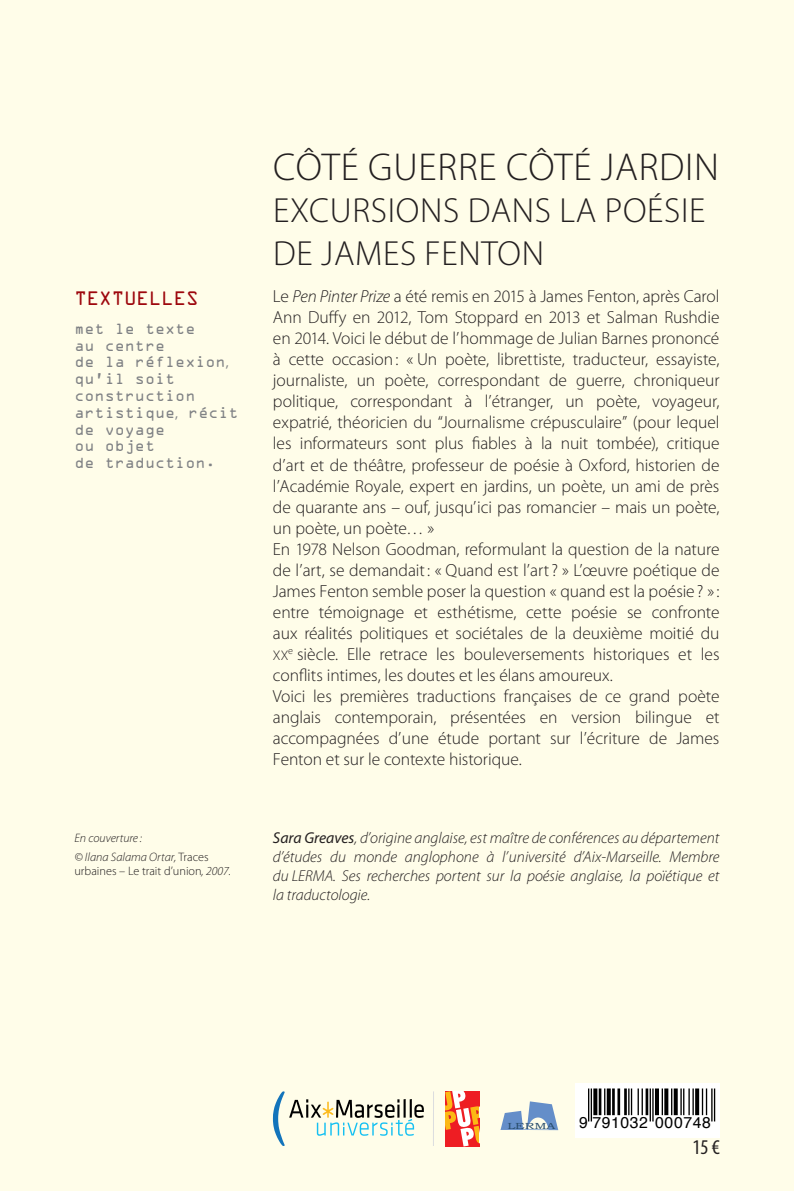
<style>
.page{position:relative;width:794px;height:1191px;background:#fffde9}
.page>*{position:absolute;margin:0;border:0;box-sizing:border-box;transform-origin:0 0}
.t1{font:300 39.02px "Myriad Pro";letter-spacing:.02em;color:#231f20}
.t2{font:300 35px/42px "Myriad Pro";letter-spacing:.02em;color:#231f20}
._10-PUP-4EME-PRIX{font:condensed 21px "Myriad Pro";color:#231f20}
.t3{font:300 17.5px/21px "Myriad Pro";letter-spacing:-.005em;color:#231f20;text-align:justify}
.t4{font:17.5px "OCRA Std";letter-spacing:-.01em;color:#9d070d}
.Textes{font:italic 300 15.75px/18.9px "Myriad Pro";color:#231f20;text-align:justify}
.t5{font:15.75px "Helvetica";letter-spacing:.04em;color:#000}
.t6{font:14px/16.8px "OCRA Std";color:#808285}
._06-PUP-4EME-LEGENDE{font:300 12.25px/14px "Myriad Pro";color:#231f20}
._06-PUP-4EME-LEGENDE-2{font:italic 300 12.25px "Myriad Pro";color:#231f20}
.t7{font:8.92px "Bookman Old Style";color:#284c6b;scale:1.49 1}
.s1{font-family:"Myriad Pro"}
.s2{font-style:italic}
.s3{font-family:"Myriad Pro Light SC800";font-weight:400;font-size:14px}
.s4{font-weight:400}
</style>
<div class="page">
<div style="left:575px;top:1083px;width:145px;height:55px;background:#fff"></div>
<hr style="left:714px;top:1088px;width:1px;height:33px;background:#000">
<hr style="left:711px;top:1088px;width:1px;height:33px;background:#000">
<svg style="left:702px;top:1088px;width:5px;height:27px"></svg>
<svg style="left:695px;top:1088px;width:4px;height:27px"></svg>
<hr style="left:692px;top:1088px;width:2px;height:27px;background:#000">
<hr style="left:688px;top:1088px;width:2px;height:27px;background:#000">
<svg style="left:683px;top:1088px;width:1px;height:27px"></svg>
<hr style="left:680px;top:1088px;width:2px;height:27px;background:#000">
<svg style="left:673px;top:1088px;width:4px;height:27px"></svg>
<svg style="left:671px;top:1088px;width:1px;height:27px"></svg>
<svg style="left:664px;top:1088px;width:4px;height:27px"></svg>
<hr style="left:661px;top:1088px;width:2px;height:27px;background:#000">
<hr style="left:655px;top:1088px;width:4px;height:27px;background:#000">
<hr style="left:652px;top:1088px;width:1px;height:33px;background:#000">
<hr style="left:649px;top:1088px;width:2px;height:33px;background:#000">
<hr style="left:645px;top:1088px;width:3px;height:27px;background:#000">
<hr style="left:641px;top:1088px;width:2px;height:27px;background:#000">
<hr style="left:637px;top:1088px;width:2px;height:27px;background:#000">
<svg style="left:628px;top:1088px;width:4px;height:27px"></svg>
<hr style="left:624px;top:1088px;width:3px;height:27px;background:#000">
<hr style="left:617px;top:1088px;width:3px;height:27px;background:#000">
<hr style="left:612px;top:1088px;width:3px;height:27px;background:#000">
<svg style="left:607px;top:1088px;width:4px;height:27px"></svg>
<svg style="left:604px;top:1088px;width:1px;height:27px"></svg>
<hr style="left:598px;top:1088px;width:3px;height:27px;background:#000">
<svg style="left:593px;top:1088px;width:4px;height:27px"></svg>
<hr style="left:590px;top:1088px;width:2px;height:33px;background:#000">
<hr style="left:588px;top:1088px;width:1px;height:33px;background:#000">
<hr style="left:433px;top:1091px;width:1px;height:55px;background:#dcdddf">
<svg style="left:445px;top:1091px;width:34px;height:55px"></svg>
<svg style="left:273px;top:1091px;width:151px;height:55px"></svg>
<hr style="left:500px;top:1129px;width:58px;height:1px;background:#648ec9">
<svg style="left:500px;top:1101px;width:58px;height:28px"></svg>
<p class="t4" style="left:74px;top:290px;width:126px">TEXTUELLES</p>
<p class="t6" style="left:74px;top:321px;width:166px">met le texte<br>au centre<br>de la réflexion<span class="s1">, </span>qu’il soit construction artistique<span class="s1">,</span> récit de voyage</p>
<p class="t6" style="left:74px;top:439px;width:143px">ou objet<br>de traduction.</p>
<p class="_06-PUP-4EME-LEGENDE-2" style="left:74px;top:831px;width:69px">En couverture :</p>
<p class="_06-PUP-4EME-LEGENDE" style="left:74px;top:849px;width:158px"><span class="s2">© Ilana Salama Ortar,</span> Traces urbaines – Le trait d’union<span class="s2">, 2007.</span></p>
<p class="t1" style="left:273px;top:146px;width:447px">CÔTÉ GUERRE CÔTÉ JARDIN</p>
<p class="t2" style="left:273px;top:190px;width:434px">EXCURSIONS DANS LA POÉSIE<br>DE JAMES FENTON</p>
<p class="t3" style="left:273px;top:286px;width:448px">Le <span class="s2">Pen Pinter Prize</span> a été remis en 2015 à James Fenton, après Carol Ann Duffy en 2012, Tom Stoppard en 2013 et Salman Rushdie en 2014. Voici le début de l’hommage de Julian Barnes prononcé à cette occasion: « Un poète, librettiste, traducteur, essayiste, journaliste, un poète, correspondant de guerre, chroniqueur politique, correspondant à l’étranger, un poète, voyageur, expatrié, théoricien du “Journalisme crépusculaire” (pour lequel les informateurs sont plus fiables à la nuit tombée), critique d’art et de théâtre, professeur de poésie à Oxford, historien de l’Académie Royale, expert en jardins, un poète, un ami de près de quarante ans – ouf, jusqu’ici pas romancier – mais un poète, un poète, un poète… »</p>
<p class="t3" style="left:273px;top:538px;width:448px">En 1978 Nelson Goodman, reformulant la question de la nature de l’art, se demandait: « Quand est l’art? » L’œuvre poétique de James Fenton semble poser la question « quand est la poésie ? »: entre témoignage et esthétisme, cette poésie se confronte aux réalités politiques et sociétales de la deuxième moitié du <span class="s3">xx</span><sup>e</sup> siècle. Elle retrace les bouleversements historiques et les conflits intimes, les doutes et les élans amoureux.</p>
<p class="t3" style="left:273px;top:685px;width:448px">Voici les premières traductions françaises de ce grand poète anglais contemporain, présentées en version bilingue et accompagnées d’une étude portant sur l’écriture de James Fenton et sur le contexte historique.</p>
<p class="Textes" style="left:273px;top:828px;width:448px"><span class="s4">Sara Greaves</span>, d’origine anglaise, est maître de conférences au département d’études du monde anglophone à l’université d’Aix-Marseille. Membre du LERMA. Ses recherches portent sur la poésie anglaise, la poïétique et la traductologie.</p>
<p class="t7" style="left:507px;top:1120px;width:34px">LERMA</p>
<p class="t5" style="left:579px;top:1110px;width:133px">9 791032 000748</p>
<p class="_10-PUP-4EME-PRIX" style="left:692px;top:1134px;width:29px">15 €</p>
</div>
